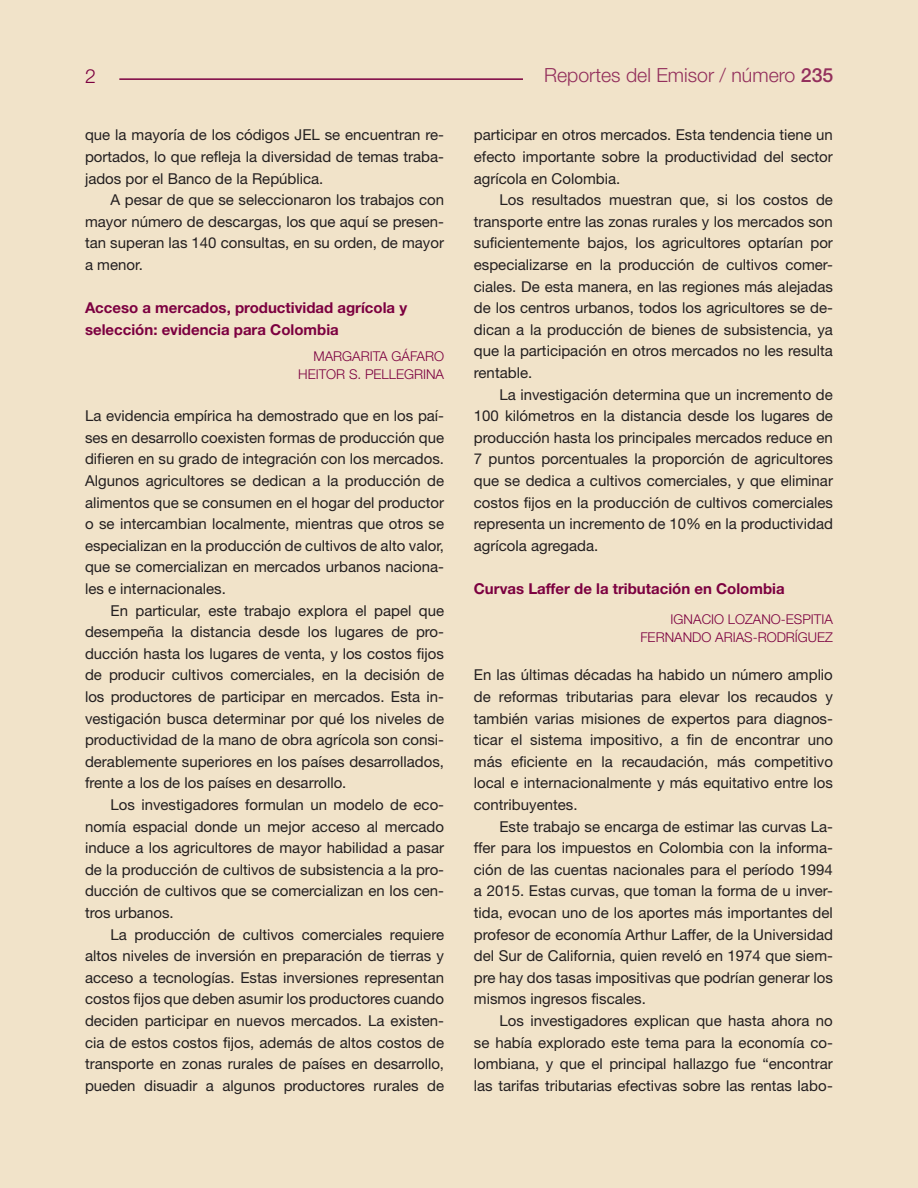
<style>
.page{position:relative;width:918px;height:1188px;background:#f1e3c9}
.page>*{position:absolute;margin:0;border:0;box-sizing:border-box;transform-origin:0 0}
.t1{font:300 19.5px "Helvetica Neue";color:#932f5c}
.t2{font:300 19.5px "Helvetica Neue";color:#7c0040}
.Cuerpo_de_texto{font:15px/21.6px "Helvetica Neue";color:#231f20;text-align:justify}
.Cuerpo_texto_sin_ind{font:15px/21.6px "Helvetica Neue";color:#231f20;text-align:justify}
.Título_1{font:700 15px/21.6px "Helvetica Neue";color:#7c0040}
.Nombre_de_autores{font:300 13.5px "Helvetica Neue";color:#7c0040}
.s1{font-weight:500}
</style>
<div class="page">
<hr style="left:119px;top:78px;width:404px;height:2px;background:#7c0040">
<h1 class="t2" style="left:85px;top:64px;width:12px">2</h1>
<h1 class="t1" style="left:544px;top:63px;width:291px">Reportes del Emisor / número <span class="s1">235</span></h1>
<p class="Cuerpo_texto_sin_ind" style="left:85px;top:124px;width:361px">que la mayoría de los códigos JEL se encuentran re&shy;portados, lo que refleja la diversidad de temas traba&shy;jados por el Banco de la República.</p>
<p class="Cuerpo_de_texto" style="left:85px;top:189px;width:361px;text-indent:26px">A pesar de que se seleccionaron los trabajos con mayor número de descargas, los que aquí se presen&shy;tan superan las 140 consultas, en su orden, de mayor a menor.</p>
<p class="Título_1" style="left:85px;top:297px;width:324px">Acceso a mercados, productividad agrícola y selección: evidencia para Colombia</p>
<p class="Nombre_de_autores" style="left:313px;top:348px;width:132px">MARGARITA GÁFARO</p>
<p class="Nombre_de_autores" style="left:298px;top:366px;width:147px">HEITOR S. PELLEGRINA</p>
<p class="Cuerpo_de_texto" style="left:85px;top:405px;width:361px">La evidencia empírica ha demostrado que en los paí&shy;ses en desarrollo coexisten formas de producción que difieren en su grado de integración con los mercados.<br>Algunos agricultores se dedican a la producción de alimentos que se consumen en el hogar del productor o se intercambian localmente, mientras que otros se especializan en la producción de cultivos de alto valor, que se comercializan en mercados urbanos naciona&shy;les e internacionales.</p>
<p class="Cuerpo_de_texto" style="left:85px;top:599px;width:361px;text-indent:26px">En particular, este trabajo explora el papel que desempeña la distancia desde los lugares de pro&shy;ducción hasta los lugares de venta, y los costos fijos de producir cultivos comerciales, en la decisión de los productores de participar en mercados. Esta in&shy;vestigación busca determinar por qué los niveles de productividad de la mano de obra agrícola son consi&shy;derablemente superiores en los países desarrollados, frente a los de los países en desarrollo.</p>
<p class="Cuerpo_de_texto" style="left:85px;top:794px;width:361px;text-indent:26px">Los investigadores formulan un modelo de eco&shy;nomía espacial donde un mejor acceso al mercado induce a los agricultores de mayor habilidad a pasar de la producción de cultivos de subsistencia a la pro&shy;ducción de cultivos que se comercializan en los cen&shy;tros urbanos.</p>
<p class="Cuerpo_de_texto" style="left:85px;top:923px;width:361px;text-indent:26px">La producción de cultivos comerciales requiere altos niveles de inversión en preparación de tierras y acceso a tecnologías. Estas inversiones representan costos fijos que deben asumir los productores cuando deciden participar en nuevos mercados. La existen&shy;cia de estos costos fijos, además de altos costos de transporte en zonas rurales de países en desarrollo, pueden disuadir a algunos productores rurales de</p>
<p class="Cuerpo_de_texto" style="left:474px;top:124px;width:361px">participar en otros mercados. Esta tendencia tiene un efecto importante sobre la productividad del sector agrícola en Colombia.</p>
<p class="Cuerpo_de_texto" style="left:474px;top:189px;width:361px;text-indent:26px">Los resultados muestran que, si los costos de transporte entre las zonas rurales y los mercados son suficientemente bajos, los agricultores optarían por especializarse en la producción de cultivos comer&shy;ciales. De esta manera, en las regiones más alejadas de los centros urbanos, todos los agricultores se de&shy;dican a la producción de bienes de subsistencia, ya que la participación en otros mercados no les resulta rentable.</p>
<p class="Cuerpo_de_texto" style="left:474px;top:383px;width:361px;text-indent:26px">La investigación determina que un incremento de 100 kilómetros en la distancia desde los lugares de producción hasta los principales mercados reduce en 7 puntos porcentuales la proporción de agricultores que se dedica a cultivos comerciales, y que eliminar costos fijos en la producción de cultivos comerciales representa un incremento de 10% en la productividad agrícola agregada.</p>
<p class="Título_1" style="left:474px;top:578px;width:312px">Curvas Laffer de la tributación en Colombia</p>
<p class="Nombre_de_autores" style="left:671px;top:611px;width:164px">IGNACIO LOZANO-ESPITIA</p>
<p class="Nombre_de_autores" style="left:640px;top:629px;width:194px">FERNANDO ARIAS-RODRÍGUEZ</p>
<p class="Cuerpo_texto_sin_ind" style="left:474px;top:664px;width:361px">En las últimas décadas ha habido un número amplio de reformas tributarias para elevar los recaudos y también varias misiones de expertos para diagnos&shy;ticar el sistema impositivo, a fin de encontrar uno más eficiente en la recaudación, más competitivo local e internacionalmente y más equitativo entre los contribuyentes.</p>
<p class="Cuerpo_de_texto" style="left:474px;top:815px;width:361px;text-indent:26px">Este trabajo se encarga de estimar las curvas La&shy;ffer para los impuestos en Colombia con la informa&shy;ción de las cuentas nacionales para el período 1994 a 2015. Estas curvas, que toman la forma de u inver&shy;tida, evocan uno de los aportes más importantes del profesor de economía Arthur Laffer, de la Universidad del Sur de California, quien reveló en 1974 que siem&shy;pre hay dos tasas impositivas que podrían generar los mismos ingresos fiscales.</p>
<p class="Cuerpo_de_texto" style="left:474px;top:1010px;width:361px;text-indent:26px">Los investigadores explican que hasta ahora no se había explorado este tema para la economía co&shy;lombiana, y que el principal hallazgo fue “encontrar las tarifas tributarias efectivas sobre las rentas labo-</p>
</div>
